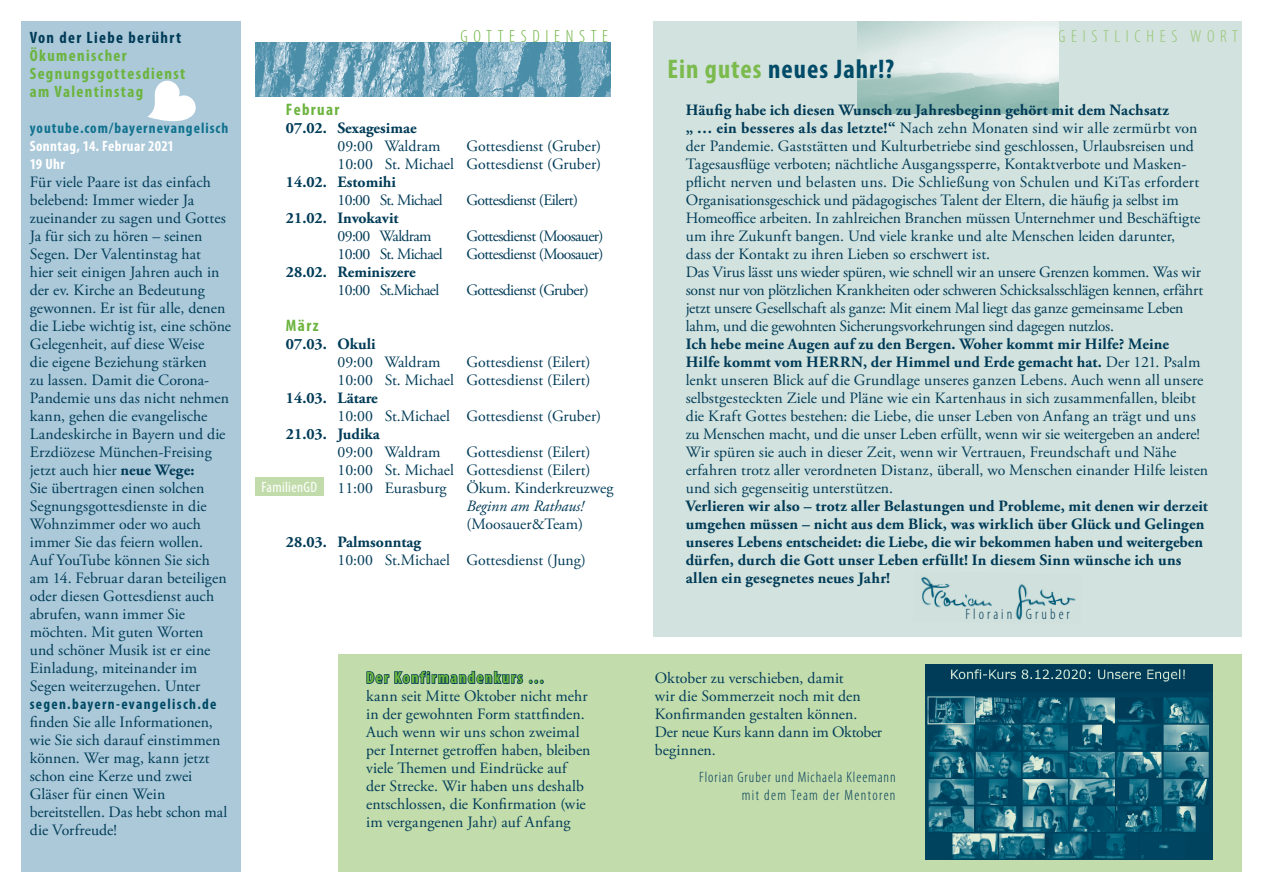
<style>
.page{position:relative;width:1263px;height:893px;background:#fff}
.page>*{position:absolute;margin:0;border:0;box-sizing:border-box;transform-origin:0 0}
.Text{font:700 condensed 27px "Myriad Pro";letter-spacing:.035em;color:#004b68}
.t1{font:300 condensed 17.7px "Myriad Pro";letter-spacing:.32em;color:#96c672}
.t2{font:300 condensed 17.7px "Myriad Pro";letter-spacing:.32em;color:#6cb43f}
.Text_Gb{font:700 condensed 16.65px "Myriad Pro";letter-spacing:.08em;color:#6cb43f}
.Text-2{font:700 condensed 16.5px/18px "Myriad Pro";letter-spacing:.085em;color:#6cb43f}
.Text-3{font:700 condensed 16.5px "Myriad Pro";letter-spacing:.085em;color:#003b57}
.Text-4{font:15.75px/18px "Adobe Garamond Pro";color:#003b57}
.Text_Gb-2{font:15.75px "Adobe Garamond Pro";color:#003b57}
.Text-5{font:700 15.75px/18px "Adobe Garamond Pro";letter-spacing:.01em;color:#003b57}
.Text_Gb-3{font:15.75px "Adobe Garamond Pro";letter-spacing:-.04em;color:#003b57}
.Text_Gb-4{font:700 15.75px "Adobe Garamond Pro";color:#003b57}
.Text_Gb-5{font:italic 15.75px "Adobe Garamond Pro";color:#003b57}
.Text-6{font:300 condensed 15px "Myriad Pro";letter-spacing:.07em;color:#003b57}
.Text-7{font:700 condensed 15px "Myriad Pro";letter-spacing:.065em;color:#10718f}
.Text-8{font:700 condensed 15px "Myriad Pro";letter-spacing:.025em;color:#fff}
.Text-9{font:700 condensed 15px "Myriad Pro";letter-spacing:.085em;color:#004a66}
.Text-10{font:300 condensed 15px "Myriad Pro";letter-spacing:.09em;color:#003b57}
.Text-11{font:300 condensed 15px "Myriad Pro";letter-spacing:.2em;color:#003b57}
.t3{font:condensed 15px "Myriad Pro";letter-spacing:.02em;color:#fff}
.s1{font-weight:700}
.s2{color:#7bba4d}
</style>
<div class="page">
<div style="left:338px;top:655px;width:904px;height:217px;background:#c2dcac"></div>
<div style="left:653px;top:21px;width:589px;height:616px;background:#d2e2de"></div>
<img style="left:255px;top:43px;width:355px;height:54px">
<div style="left:255px;top:477px;width:68px;height:18px;background:#c1dcaa"></div>
<div style="left:21px;top:22px;width:220px;height:850px;background:#abc9d9"></div>
<img style="left:925px;top:664px;width:287px;height:196px">
<svg style="left:366px;top:670px;width:178px;height:14px"></svg>
<svg style="left:147px;top:81px;width:49px;height:41px"></svg>
<img style="left:857px;top:21px;width:202px;height:92px">
<img style="left:921px;top:576px;width:155px;height:44px">
<p class="Text-3" style="left:30px;top:27px;width:153px">Von der Liebe berührt</p>
<p class="Text-2" style="left:30px;top:46px;width:157px">Ökumenischer<br>Segnungsgottesdienst am Valentinstag</p>
<p class="Text-7" style="left:30px;top:118px;width:200px">youtube.com/bayernevangelisch</p>
<p class="Text-8" style="left:30px;top:136px;width:146px">Sonntag, 14. Februar 2021</p>
<p class="Text-8" style="left:30px;top:154px;width:37px">19 Uhr</p>
<p class="Text-4" style="left:30px;top:173px;width:203px">Für viele Paare ist das einfach belebend: Immer wieder Ja zueinander zu sagen und Gottes<br>Ja für sich zu hören – seinen<br>Segen. Der Valentinstag hat<br>hier seit einigen Jahren auch in der ev. Kirche an Bedeutung gewonnen. Er ist für alle, denen die Liebe wichtig ist, eine schöne<br>Gelegenheit, auf diese Weise<br>die eigene Beziehung stärken<br>zu lassen. Damit die Corona-<br>Pandemie uns das nicht nehmen kann, gehen die evangelische<br>Landeskirche in Bayern und die<br>Erzdiözese München-Freising jetzt auch hier <span class="s1">neue Wege:<br></span>Sie übertragen einen solchen<br>Segnungsgottesdienste in die<br>Wohnzimmer oder wo auch immer Sie das feiern wollen.<br>Auf YouTube können Sie sich am 14. Februar daran beteiligen oder diesen Gottesdienst auch abrufen, wann immer Sie möchten. Mit guten Worten und schöner Musik ist er eine<br>Einladung, miteinander im<br>Segen weiterzugehen. Unter</p>
<p class="Text-9" style="left:30px;top:694px;width:188px">segen.bayern-evangelisch.de</p>
<p class="Text-4" style="left:30px;top:713px;width:199px">finden Sie alle Informationen, wie Sie sich darauf einstimmen können. Wer mag, kann jetzt schon eine Kerze und zwei<br>Gläser für einen Wein bereitstellen. Das hebt schon mal die Vorfreude!</p>
<p class="t2" style="left:461px;top:26px;width:149px">GOTTESDIENSTE</p>
<p class="t1" style="left:1058px;top:26px;width:181px">GEISTLICHES WORT</p>
<p class="Text_Gb" style="left:286px;top:99px;width:55px">Februar</p>
<p class="Text_Gb-4" style="left:286px;top:118px;width:132px">07.02. Sexagesimae</p>
<p class="Text_Gb-2" style="left:337px;top:136px;width:105px">09:00 Waldram</p>
<p class="Text_Gb-2" style="left:466px;top:136px;width:136px">Gottesdienst (Gruber)</p>
<p class="Text_Gb-2" style="left:337px;top:154px;width:265px">10:00 St. Michael Gottesdienst (Gruber)</p>
<p class="Text_Gb-4" style="left:286px;top:172px;width:112px">14.02. Estomihi</p>
<p class="Text_Gb-3" style="left:337px;top:190px;width:107px">10:00 St. Michael</p>
<p class="Text_Gb-3" style="left:466px;top:190px;width:113px">Gottesdienst (Eilert)</p>
<p class="Text_Gb-4" style="left:286px;top:208px;width:114px">21.02. Invokavit</p>
<p class="Text_Gb-3" style="left:337px;top:226px;width:96px">09:00 Waldram</p>
<p class="Text_Gb-3" style="left:466px;top:226px;width:139px">Gottesdienst (Moosauer)</p>
<p class="Text_Gb-3" style="left:337px;top:244px;width:107px">10:00 St. Michael</p>
<p class="Text_Gb-3" style="left:466px;top:244px;width:139px">Gottesdienst (Moosauer)</p>
<p class="Text_Gb-4" style="left:286px;top:262px;width:131px">28.02. Reminiszere</p>
<p class="Text_Gb-3" style="left:337px;top:280px;width:103px">10:00 St.Michael</p>
<p class="Text_Gb-3" style="left:466px;top:280px;width:124px">Gottesdienst (Gruber)</p>
<p class="Text_Gb" style="left:286px;top:315px;width:34px">März</p>
<p class="Text_Gb-4" style="left:286px;top:334px;width:91px">07.03. Okuli</p>
<p class="Text_Gb-2" style="left:337px;top:352px;width:105px">09:00 Waldram</p>
<p class="Text_Gb-2" style="left:466px;top:352px;width:126px">Gottesdienst (Eilert)</p>
<p class="Text_Gb-2" style="left:337px;top:370px;width:255px">10:00 St. Michael Gottesdienst (Eilert)</p>
<p class="Text_Gb-4" style="left:286px;top:388px;width:93px">14.03. Lätare</p>
<p class="Text_Gb-2" style="left:337px;top:406px;width:265px">10:00 St.Michael Gottesdienst (Gruber)</p>
<p class="Text_Gb-4" style="left:286px;top:424px;width:95px">21.03. Judika</p>
<p class="Text_Gb-2" style="left:337px;top:442px;width:105px">09:00 Waldram</p>
<p class="Text_Gb-2" style="left:466px;top:442px;width:126px">Gottesdienst (Eilert)</p>
<p class="Text_Gb-2" style="left:337px;top:460px;width:255px">10:00 St. Michael Gottesdienst (Eilert)</p>
<p class="Text_Gb-2" style="left:337px;top:478px;width:111px">11:00 Eurasburg</p>
<p class="Text_Gb-2" style="left:466px;top:478px;width:149px">Ökum. Kinderkreuzweg</p>
<p class="Text_Gb-5" style="left:466px;top:496px;width:119px">Beginn am Rathaus!</p>
<p class="Text_Gb-2" style="left:466px;top:514px;width:118px">(Moosauer&amp;Team)</p>
<p class="Text_Gb-4" style="left:286px;top:532px;width:136px">28.03. Palmsonntag</p>
<p class="Text_Gb-2" style="left:337px;top:550px;width:250px">10:00 St.Michael Gottesdienst (Jung)</p>
<p class="t3" style="left:261px;top:477px;width:57px">FamilienGD</p>
<p class="Text-2" style="left:366px;top:668px;width:180px">Der Konfirmandenkurs …</p>
<p class="Text-4" style="left:366px;top:688px;width:226px">kann seit Mitte Oktober nicht mehr in der gewohnten Form stattfinden.<br>Auch wenn wir uns schon zweimal per Internet getroffen haben, bleiben viele Themen und Eindrücke auf<br>der Strecke. Wir haben uns deshalb entschlossen, die Konfirmation (wie im vergangenen Jahr) auf Anfang</p>
<p class="Text" style="left:667px;top:52px;width:228px"><span class="s2">Ein gutes</span> neues Jahr!?</p>
<p class="Text-4" style="left:686px;top:101px;width:516px"><span class="s1">Häufig habe ich diesen Wunsch zu Jahresbeginn gehört mit dem Nachsatz<br>„ … ein besseres als das letzte!“</span> Nach zehn Monaten sind wir alle zermürbt von der Pandemie. Gaststätten und Kulturbetriebe sind geschlossen, Urlaubsreisen und Tagesausflüge verboten; nächtliche Ausgangssperre, Kontaktverbote und Masken&shy;pflicht nerven und belasten uns. Die Schließung von Schulen und KiTas erfordert Organisationsgeschick und pädagogisches Talent der Eltern, die häufig ja selbst im Homeoffice arbeiten. In zahlreichen Branchen müssen Unternehmer und Beschäftigte um ihre Zukunft bangen. Und viele kranke und alte Menschen leiden darunter, dass der Kontakt zu ihren Lieben so erschwert ist.</p>
<p class="Text-4" style="left:686px;top:263px;width:519px">Das Virus lässt uns wieder spüren, wie schnell wir an unsere Grenzen kommen. Was wir sonst nur von plötzlichen Krankheiten oder schweren Schicksalsschlägen kennen, erfährt jetzt unsere Gesellschaft als ganze: Mit einem Mal liegt das ganze gemeinsame Leben lahm, und die gewohnten Sicherungsvorkehrungen sind dagegen nutzlos.</p>
<p class="Text-4" style="left:686px;top:335px;width:524px"><span class="s1">Ich hebe meine Augen auf zu den Bergen. Woher kommt mir Hilfe? Meine<br>Hilfe kommt vom HERRN, der Himmel und Erde gemacht hat.</span> Der 121. Psalm lenkt unseren Blick auf die Grundlage unseres ganzen Lebens. Auch wenn all unsere selbstgesteckten Ziele und Pläne wie ein Kartenhaus in sich zusammenfallen, bleibt die Kraft Gottes bestehen: die Liebe, die unser Leben von Anfang an trägt und uns zu Menschen macht, und die unser Leben erfüllt, wenn wir sie weitergeben an andere!<br>Wir spüren sie auch in dieser Zeit, wenn wir Vertrauen, Freundschaft und Nähe erfahren trotz aller verordneten Distanz, überall, wo Menschen einander Hilfe leisten und sich gegenseitig unterstützen.</p>
<p class="Text-5" style="left:686px;top:497px;width:524px">Verlieren wir also – trotz aller Belastungen und Probleme, mit denen wir derzeit umgehen müssen – nicht aus dem Blick, was wirklich über Glück und Gelingen unseres Lebens entscheidet: die Liebe, die wir bekommen haben und weitergeben dürfen, durch die Gott unser Leben erfüllt! In diesem Sinn wünsche ich uns allen ein gesegnetes neues Jahr!</p>
<p class="Text-11" style="left:965px;top:605px;width:106px">Florain Gruber</p>
<p class="Text-4" style="left:655px;top:670px;width:229px">Oktober zu verschieben, damit<br>wir die Sommerzeit noch mit den<br>Konfirmanden gestalten können.<br>Der neue Kurs kann dann im Oktober beginnen.</p>
<p class="Text-6" style="left:699px;top:768px;width:198px">Florian Gruber und Michaela Kleemann</p>
<p class="Text-10" style="left:742px;top:786px;width:155px">mit dem Team der Mentoren</p>
</div>
